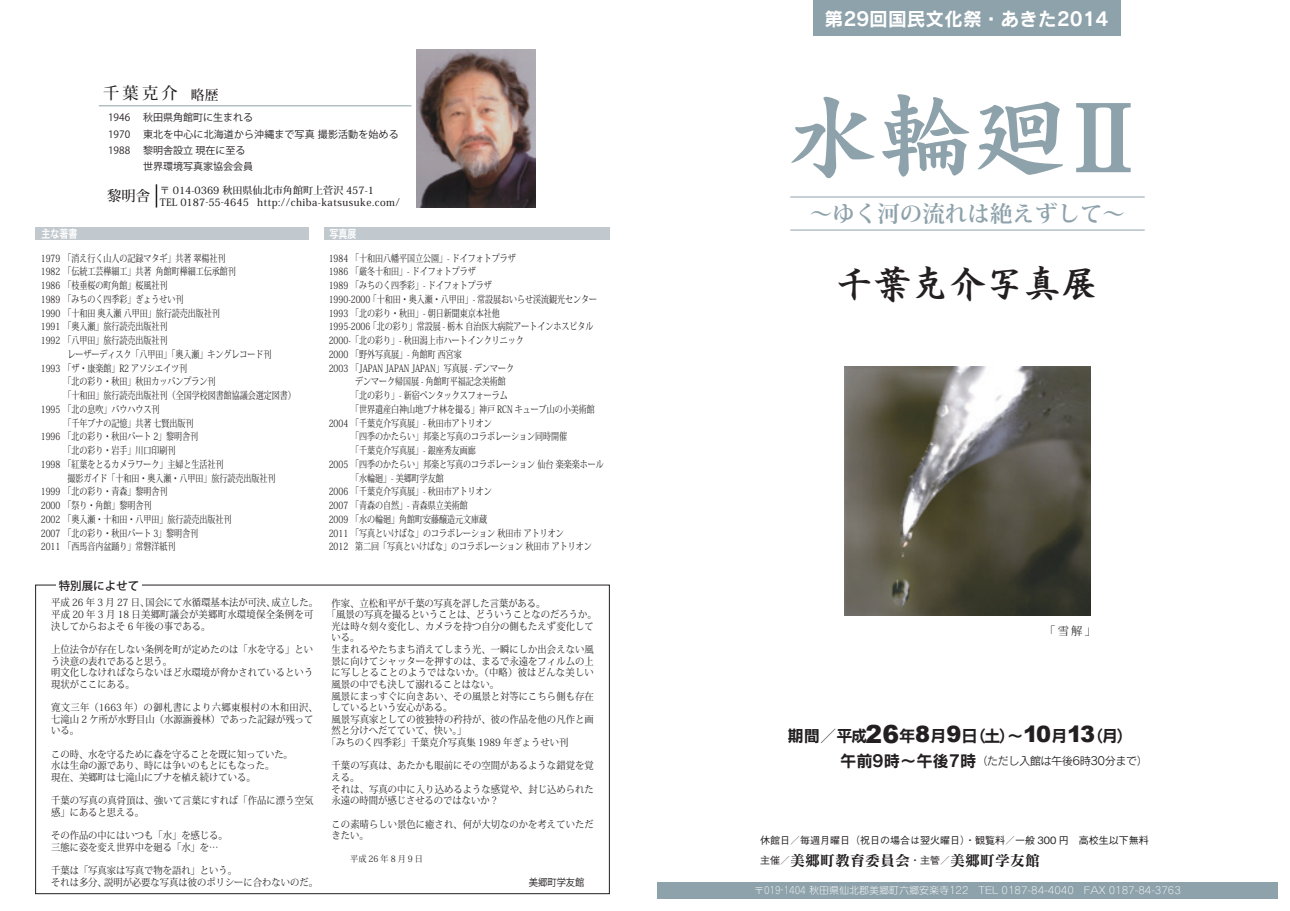
<style>
.page{position:relative;width:1290px;height:911px;background:#fff}
.page>*{position:absolute;margin:0;border:0;box-sizing:border-box;transform-origin:0 0}
.t1{font:93.75px "DFPK Kai Sho CID W9";color:#8ea2ab}
.t2{font:700 37.5px "DFPAS Kai Sho CID";color:#231f20}
.t3{font:700 22.5px "Koz Min Pro";color:#8ea2ab}
.t4{font:18.75px "Rodin CID B";color:#fff}
.t5{font:16.25px "Rodin CID B";color:#231f20}
.t6{font:500 16.25px "Koz Min Pro";color:#231f20}
.t7{font:15px "Matisse CID B";color:#231f20}
.t8{font:500 14.38px "Koz Min Pro";color:#231f20}
.t9{font:500 11.5px "Koz Go Pro";color:#231f20}
.t10{font:11.25px "Rodin CID M";letter-spacing:-.05em;color:#231f20}
.t11{font:11.25px "Hira Kaku Pro W6";color:#fff;scale:.8 1}
.t12{font:11.25px "Koz Min Pro";color:#231f20}
.t13{font:500 10.12px/11.8px "Koz Min Pro";color:#231f20}
.t14{font:10px/13.8px "Koz Min Pro";color:#231f20;scale:.8 1}
.t15{font:10px/11.6px "Koz Min Pro";color:#231f20;scale:.93 1}
.t16{font:10px/16.2px "Koz Go Pro";color:#231f20}
.t17{font:10px "Seurat CID L";color:#fff}
.t18{font:500 10px "Gothic BBB Pro";color:#231f20}
.t19{font:10px "Koz Min Pro";letter-spacing:.03em;color:#231f20;scale:.93 1}
.t20{font:10px "Koz Go Pro";color:#231f20;scale:.93 1}
.t21{font:8.75px "Koz Min Pro";letter-spacing:.25em;color:#231f20;scale:.93 1}
.s1{font-size:13.75px}
.s2{font-size:10px}
.s3{font-family:"Rodin CID L"}
.s4{font-family:"Arial";font-weight:900;font-size:25px}
.s5{font-family:"Arial";font-weight:900;font-size:22.5px}
.s6{font-family:"Rodin CID B";font-size:16.25px}
.s7{font-family:"Gothic BBB Pro";font-weight:500;font-size:10px}
</style>
<div class="page">
<div style="left:812px;top:0;width:308px;height:35px;background:#8ea2ab"></div>
<div style="left:36px;top:227px;width:273px;height:13px;background:#c1c9cf"></div>
<div style="left:324px;top:227px;width:285px;height:13px;background:#c1c9cf"></div>
<div style="left:657px;top:882px;width:620px;height:16px;background:#8ea2ab"></div>
<hr style="left:790px;top:197px;width:354px;height:1px;background:#8ea2ab">
<hr style="left:790px;top:230px;width:354px;height:1px;background:#8ea2ab">
<img style="left:845px;top:367px;width:245px;height:248px">
<img style="left:416px;top:49px;width:119px;height:158px">
<hr style="left:99px;top:105px;width:312px;height:1px;background:#8ea2ab">
<svg style="left:156px;top:184px;width:1px;height:23px"></svg>
<h3 class="t6" style="left:103px;top:82px;width:117px">千葉克介 <span class="s1">略歴</span></h3>
<p class="t16" style="left:108px;top:110px;width:24px">1946</p>
<p class="t16" style="left:143px;top:110px;width:111px">秋田県角館町に生まれる</p>
<p class="t16" style="left:108px;top:126px;width:24px">1970</p>
<p class="t16" style="left:143px;top:126px;width:257px">東北を中心に北海道から沖縄まで写真撮影活動を始める</p>
<p class="t16" style="left:108px;top:142px;width:24px">1988</p>
<p class="t16" style="left:143px;top:142px;width:112px">黎明舎設立現在に至る世界環境写真家協会会員</p>
<h3 class="t8" style="left:107px;top:185px;width:45px">黎明舎</h3>
<p class="t13" style="left:160px;top:184px;width:241px">〒 014-0369 秋田県仙北市角館町上菅沢 457-1<br>TEL 0187-55-4645 http://chiba-katsusuke.com/</p>
<p class="t11" style="left:41px;top:223px;width:46px">主な著書</p>
<p class="t14" style="left:41px;top:251px;width:245px">1979 「消え行く山人の記録マタギ」共著翠楊社刊<br>1982 「伝統工芸樺細工」共著 角館町樺細工伝承館刊<br>1986 「枝垂桜の町角館」桜風社刊<br>1989 「みちのく四季彩」ぎょうせい刊<br>1990 「十和田奥入瀬八甲田」旅行読売出版社刊<br>1991 「奥入瀬」旅行読売出版社刊<br>1992 「八甲田」旅行読売出版社刊</p>
<p class="t14" style="left:67px;top:347px;width:257px">レーザーディスク「八甲田」「奥入瀬」キングレコード刊</p>
<p class="t14" style="left:41px;top:361px;width:185px">1993 「ザ・康楽館」R2 アソシエイツ刊</p>
<p class="t14" style="left:63px;top:374px;width:192px">「北の彩り・秋田」秋田カッパンプラン刊</p>
<p class="t14" style="left:63px;top:388px;width:292px">「十和田」旅行読売出版社刊 （全国学校図書館協議会選定図書）</p>
<p class="t14" style="left:41px;top:402px;width:150px">1995 「北の息吹」バウハウス刊</p>
<p class="t14" style="left:63px;top:416px;width:164px">「千年ブナの記憶」共著七賢出版刊</p>
<p class="t14" style="left:41px;top:429px;width:198px">1996 「北の彩り・秋田パート 2」黎明舎刊</p>
<p class="t14" style="left:63px;top:443px;width:141px">「北の彩り・岩手」川口印刷刊</p>
<p class="t14" style="left:41px;top:457px;width:230px">1998 「紅葉をとるカメラワーク」主婦と生活社刊</p>
<p class="t14" style="left:67px;top:471px;width:262px">撮影ガイド「十和田・奥入瀬・八甲田」旅行読売出版社刊</p>
<p class="t14" style="left:41px;top:484px;width:160px">1999 「北の彩り・青森」黎明舎刊</p>
<p class="t14" style="left:41px;top:498px;width:140px">2000 「祭り・角館」黎明舎刊</p>
<p class="t14" style="left:41px;top:512px;width:240px">2002 「奥入瀬・十和田・八甲田」旅行読売出版社刊</p>
<p class="t14" style="left:41px;top:526px;width:198px">2007 「北の彩り・秋田パート 3」黎明舎刊</p>
<p class="t14" style="left:41px;top:539px;width:170px">2011 「西馬音内盆踊り」常磐洋紙刊</p>
<p class="t9" style="left:59px;top:578px;width:82px">特別展によせて</p>
<p class="t15" style="left:51px;top:596px;width:288px">平成 26 年 3 月 27 日、国会にて水循環基本法が可決、成立した。平成 20 年 3 月 18 日美郷町議会が美郷町水環境保全条例を可決してからおよそ 6 年後の事である。</p>
<p class="t15" style="left:51px;top:643px;width:283px">上位法令が存在しない条例を町が定めたのは「水を守る」という決意の表れであると思う。<br>明文化しなければならないほど水環境が脅かされているという現状がここにある。</p>
<p class="t15" style="left:51px;top:701px;width:288px">寛文三年（1663 年）の御札書により六郷東根村の木和田沢、七滝山 2 ケ所が水野目山（水源涵養林）であった記録が残っている。</p>
<p class="t15" style="left:51px;top:748px;width:262px">この時、水を守るために森を守ることを既に知っていた。水は生命の源であり、時には争いのもとにもなった。<br>現在、美郷町は七滝山にブナを植え続けている。</p>
<p class="t15" style="left:51px;top:794px;width:283px">千葉の写真の真骨頂は、強いて言葉にすれば「作品に漂う空気感」にあると思える。</p>
<p class="t15" style="left:51px;top:829px;width:192px">その作品の中にはいつも「水」を感じる。三態に姿を変え世界中を廻る「水」を…</p>
<p class="t15" style="left:51px;top:864px;width:288px">千葉は「写真家は写真で物を語れ」という。<br>それは多分、説明が必要な写真は彼のポリシーに合わないのだ。</p>
<p class="t11" style="left:329px;top:223px;width:35px">写真展</p>
<p class="t14" style="left:329px;top:251px;width:235px">1984 「十和田八幡平国立公園」- ドイフォトプラザ</p>
<p class="t14" style="left:329px;top:264px;width:185px">1986 「厳冬十和田」- ドイフォトプラザ</p>
<p class="t14" style="left:329px;top:278px;width:205px">1989 「みちのく四季彩」- ドイフォトプラザ</p>
<p class="t14" style="left:329px;top:292px;width:337px">1990-2000「十和田・奥入瀬・八甲田」- 常設展おいらせ渓流観光センター</p>
<p class="t14" style="left:329px;top:306px;width:215px">1993 「北の彩り・秋田」- 朝日新聞東京本社他</p>
<p class="t14" style="left:329px;top:319px;width:332px">1995-2006「北の彩り」常設展 - 栃木自治医大病院アートインホスピタル</p>
<p class="t14" style="left:329px;top:333px;width:245px">2000- 「北の彩り」- 秋田潟上市ハートインクリニック</p>
<p class="t14" style="left:329px;top:347px;width:168px">2000 「野外写真展」- 角館町西宮家</p>
<p class="t14" style="left:329px;top:361px;width:233px">2003 「JAPAN JAPAN JAPAN」写真展 - デンマーク</p>
<p class="t14" style="left:355px;top:374px;width:190px">デンマーク帰国展 - 角館町平福記念美術館</p>
<p class="t14" style="left:351px;top:388px;width:197px">「北の彩り」- 新宿ペンタックスフォーラム</p>
<p class="t14" style="left:351px;top:402px;width:306px">「世界遺産白神山地ブナ林を撮る」神戸 RCN キューブ山の小美術館</p>
<p class="t14" style="left:329px;top:416px;width:205px">2004 「千葉克介写真展」- 秋田市アトリオン</p>
<p class="t14" style="left:351px;top:429px;width:272px">「四季のかたらい」邦楽と写真のコラボレーション同時開催</p>
<p class="t14" style="left:351px;top:443px;width:157px">「千葉克介写真展」- 銀座秀友画廊</p>
<p class="t14" style="left:329px;top:457px;width:345px">2005 「四季のかたらい」邦楽と写真のコラボレーション仙台楽楽楽ホール</p>
<p class="t14" style="left:351px;top:471px;width:117px">「水輪廻」- 美郷町学友館</p>
<p class="t14" style="left:329px;top:484px;width:205px">2006 「千葉克介写真展」- 秋田市アトリオン</p>
<p class="t14" style="left:329px;top:498px;width:175px">2007 「青森の自然」- 青森県立美術館</p>
<p class="t14" style="left:329px;top:512px;width:200px">2009 「水の輪廻」角館町安藤醸造元文庫蔵</p>
<p class="t14" style="left:329px;top:526px;width:295px">2011 「写真といけばな」のコラボレーション秋田市アトリオン</p>
<p class="t14" style="left:329px;top:539px;width:330px">2012 第二回「写真といけばな」のコラボレーション秋田市アトリオン</p>
<p class="t15" style="left:332px;top:596px;width:231px">作家、立松和平が千葉の写真を評した言葉がある。</p>
<p class="t15" style="left:327px;top:608px;width:292px">「風景の写真を撮るということは、どういうことなのだろうか。</p>
<p class="t15" style="left:332px;top:620px;width:283px">光は時々刻々変化し、カメラを持つ自分の側もたえず変化して</p>
<p class="t15" style="left:332px;top:631px;width:32px">いる。</p>
<p class="t15" style="left:332px;top:643px;width:283px">生まれるやたちまち消えてしまう光、一瞬にしか出会えない風</p>
<p class="t15" style="left:332px;top:655px;width:283px">景に向けてシャッターを押すのは、まるで永遠をフィルムの上</p>
<p class="t19" style="left:332px;top:665px;width:283px">に写しとることのようではないか。（中略）彼はどんな美しい</p>
<p class="t15" style="left:332px;top:678px;width:182px">風景の中でも決して溺れることはない。</p>
<p class="t15" style="left:332px;top:689px;width:283px">風景にまっすぐに向きあい、その風景と対等にこちら側も存在</p>
<p class="t15" style="left:332px;top:701px;width:132px">しているという安心がある。</p>
<p class="t15" style="left:332px;top:713px;width:283px">風景写真家としての彼独特の矜持が、彼の作品を他の凡作と画</p>
<p class="t15" style="left:332px;top:724px;width:147px">然と分けへだてていて、快い。」</p>
<p class="t15" style="left:327px;top:736px;width:261px">「みちのく四季彩」千葉克介写真集 1989 年ぎょうせい刊</p>
<p class="t15" style="left:332px;top:759px;width:283px">千葉の写真は、あたかも眼前にその空間があるような錯覚を覚える。<br>それは、写真の中に入り込めるような感覚や、封じ込められた永遠の時間が感じさせるのではないか ?</p>
<p class="t15" style="left:332px;top:817px;width:283px">この素晴らしい景色に癒され、何が大切なのかを考えていただきたい。</p>
<p class="t21" style="left:332px;top:852px;width:100px"><span class="s2">　　</span>平成26年8月9日</p>
<p class="t20" style="left:529px;top:875px;width:72px">美郷町学友館　</p>
<h3 class="t4" style="left:825px;top:6px;width:285px">第29回国民文化祭・あきた2014</h3>
<h1 class="t1" style="left:785px;top:85px;width:367px">水輪廻Ⅱ</h1>
<h3 class="t3" style="left:810px;top:197px;width:316px">〜ゆく河の流れは絶えずして〜</h3>
<h2 class="t2" style="left:836px;top:264px;width:264px">千葉克介写真展</h2>
<p class="t12" style="left:1044px;top:623px;width:53px">「雪解」</p>
<h3 class="t5" style="left:788px;top:725px;width:347px">期間<span class="s3">／</span>平成<span class="s4">26</span>年<span class="s5">8</span>月<span class="s5">9</span>日（土）〜<span class="s5">10</span>月<span class="s5">13</span>（月）</h3>
<p class="t10" style="left:840px;top:753px;width:309px"><span class="s6">午前9時〜午後7時</span>（ただし入館は午後6時30分まで）</p>
<p class="t18" style="left:760px;top:832px;width:390px">休館日／毎週月曜日（祝日の場合は翌火曜日）・観覧料／一般 300 円　高校生以下無料</p>
<h3 class="t7" style="left:760px;top:851px;width:281px"><span class="s7">主催／</span>美郷町教育委員会<span class="s7">・主管／</span>美郷町学友館</h3>
<p class="t17" style="left:754px;top:884px;width:428px">〒019-1404 秋田県仙北郡美郷町六郷安楽寺122　TEL 0187-84-4040　FAX 0187-84-3763</p>
</div>
